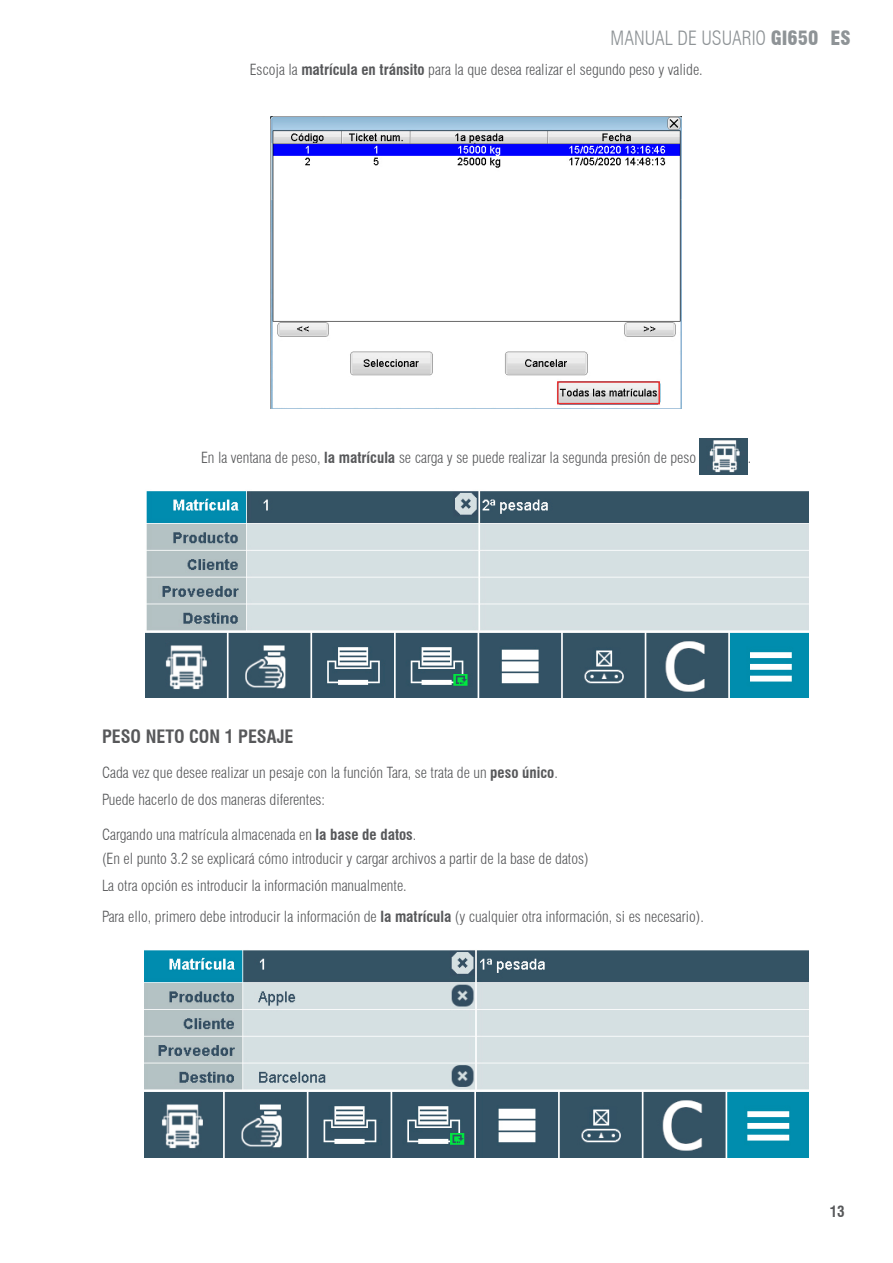
<style>
.page{position:relative;width:893px;height:1263px;background:#fff}
.page>*{position:absolute;margin:0;border:0;box-sizing:border-box;transform-origin:0 0}
.t1{font:300 condensed 19.2px "Swiss 721 BT";color:#8e9396}
.t2{font:700 condensed 18px "Swiss 721 BT";color:#57585a}
.t3{font:300 condensed 15px/27.2px "Swiss 721 BT";color:#57585a}
.t4{font:700 condensed 15px "Swiss 721 BT";color:#57585a}
.s1{font-weight:900}
.s2{font-weight:900;color:#fff}
.s3{font-weight:700}
</style>
<div class="page">
<img style="left:271px;top:116px;width:411px;height:292px">
<img style="left:700px;top:438px;width:48px;height:37px">
<img style="left:146px;top:491px;width:662px;height:207px">
<img style="left:144px;top:950px;width:664px;height:207px">
<div style="left:557px;top:381px;width:103px;height:23px;border:2px solid #ee302e"></div>
<p class="t1" style="left:611px;top:27px;width:241px">MANUAL DE USUARIO <span class="s1">GI650</span> <span class="s2">ES</span></p>
<p class="t3" style="left:250px;top:56px;width:454px">Escoja la <span class="s3">matrícula en tránsito</span> para la que desea realizar el segundo peso y valide.</p>
<p class="t3" style="left:201px;top:444px;width:497px">En la ventana de peso, <span class="s3">la matrícula</span> se carga y se puede realizar la segunda presión de peso</p>
<p class="t3" style="left:748px;top:444px;width:5px">.</p>
<p class="t2" style="left:102px;top:726px;width:193px">PESO NETO CON 1 PESAJE</p>
<p class="t3" style="left:102px;top:759px;width:457px">Cada vez que desee realizar un pesaje con la función Tara, se trata de un <span class="s3">peso único</span>.<br>Puede hacerlo de dos maneras diferentes:</p>
<p class="t3" style="left:102px;top:822px;width:488px;line-height:24px">Cargando una matrícula almacenada en <span class="s3">la base de datos</span>.<br>(En el punto 3.2 se explicará cómo introducir y cargar archivos a partir de la base de datos)</p>
<p class="t3" style="left:102px;top:870px;width:603px;line-height:31.5px">La otra opción es introducir la información manualmente.<br>Para ello, primero debe introducir la información de <span class="s3">la matrícula</span> (y cualquier otra información, si es necesario).</p>
<p class="t4" style="left:830px;top:1202px;width:16px">13</p>
</div>
